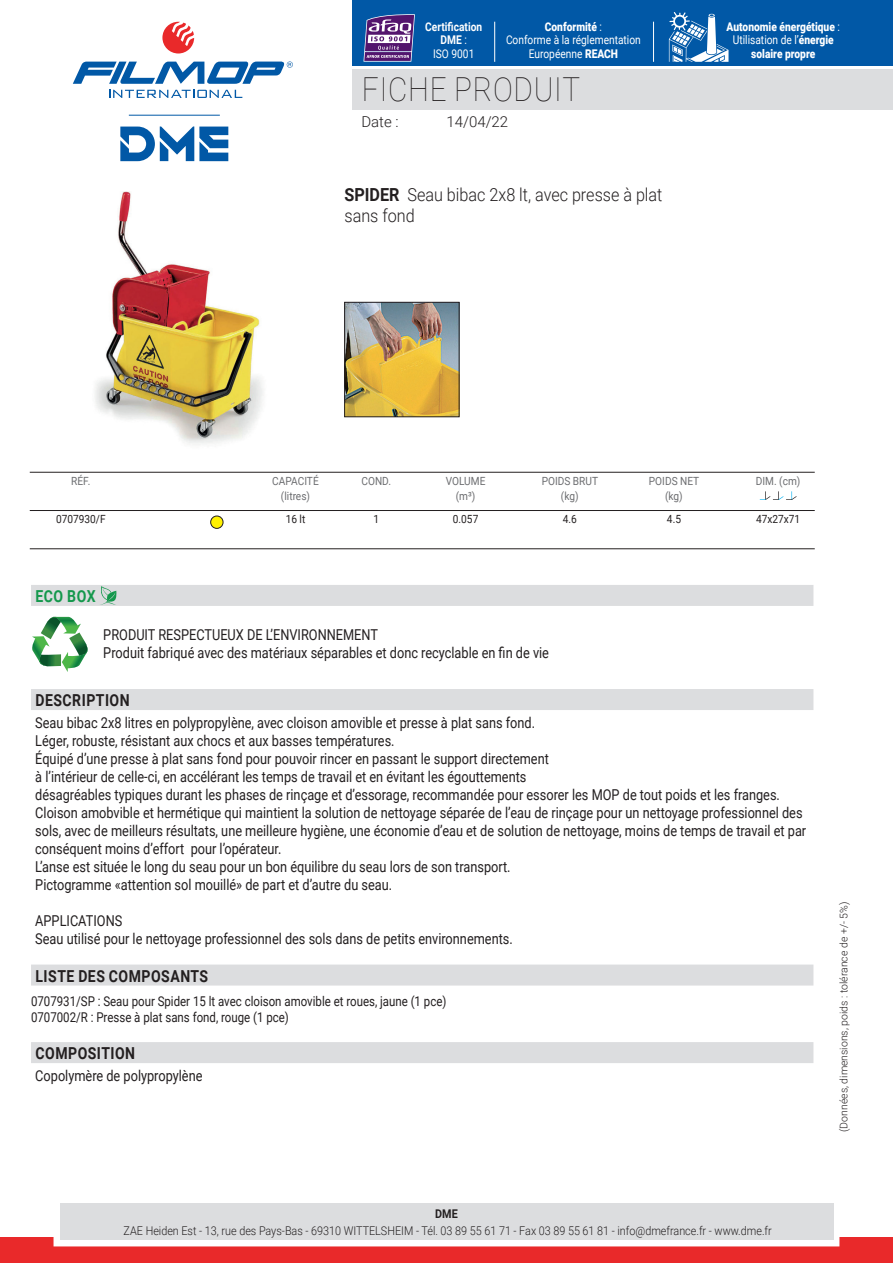
<style>
.page{position:relative;width:893px;height:1263px;background:#fff}
.page>*{position:absolute;margin:0;border:0;box-sizing:border-box;transform-origin:0 0}
.t1{font:100 33px "Roboto";letter-spacing:.025em;color:#231f20;scale:.9 1}
.t2{font:300 18px/21.6px "Roboto";color:#231f20;scale:.9 1}
.t3{font:700 16.5px "Roboto";letter-spacing:.035em;color:#231f20;scale:.85 1}
.t4{font:700 16.5px "Roboto";letter-spacing:.035em;color:#14984c;scale:.85 1}
.t5{font:15px/18px "Roboto";color:#231f20;scale:.85 1}
.t6{font:300 15px "Roboto";color:#231f20}
.t7{font:13.5px/16.2px "Roboto";color:#231f20;scale:.85 1}
.t8{font:300 12px "Roboto";color:#231f20;scale:.9 1}
.t9{font:900 12px/13.5px "Roboto";color:#fff;text-align:center;scale:.85 1}
.t10{font:12px/13.5px "Roboto";color:#fff;text-align:center;scale:.85 1}
.t11{font:700 12px/13.5px "Roboto";color:#fff;text-align:center;scale:.85 1}
.t12{font:700 12px "Roboto";color:#231f20;scale:.9 1}
.t13{font:11.25px/15px "Roboto";color:#6c6d70;text-align:center;scale:.9 1}
.t14{font:11.25px "Roboto";color:#231f20;scale:.9 1}
.t15{font:300 10.5px "Roboto";color:#231f20}
.s1{font-weight:400}
.s2{font-weight:900}
.s3{font-weight:700}
</style>
<div class="page">
<div style="left:353px;top:69px;width:540px;height:40px;background:#dcdddf"></div>
<svg style="left:109px;top:90px;width:133px;height:8px"></svg>
<svg style="left:162px;top:22px;width:32px;height:32px"></svg>
<svg style="left:73px;top:61px;width:220px;height:23px"></svg>
<div style="left:353px;top:0;width:540px;height:66px;background:#0158a6"></div>
<div style="left:0;top:1237px;width:893px;height:26px;background:#e9292a"></div>
<div style="left:54px;top:1197px;width:785px;height:49px;border:12px solid #fff"></div>
<div style="left:60px;top:1203px;width:773px;height:37px;background:#dcdddf"></div>
<svg style="left:120px;top:126px;width:108px;height:35px"></svg>
<hr style="left:129px;top:115px;width:91px;height:1px;background:#0158a6">
<hr style="left:653px;top:22px;width:1px;height:40px;background:#fff">
<hr style="left:494px;top:22px;width:1px;height:40px;background:#fff">
<svg style="left:669px;top:12px;width:59px;height:50px"></svg>
<svg style="left:363px;top:14px;width:52px;height:48px;background:#7a619e"></svg>
<hr style="left:365px;top:51px;width:46px;height:1px;background:#fff">
<img style="left:95px;top:192px;width:169px;height:253px">
<img style="left:346px;top:304px;width:111px;height:111px">
<div style="left:344px;top:302px;width:115px;height:115px;border:1px solid #231f20"></div>
<div style="left:31px;top:585px;width:782px;height:21px;background:#dcdddf"></div>
<svg style="left:100px;top:586px;width:17px;height:19px"></svg>
<svg style="left:32px;top:616px;width:56px;height:56px"></svg>
<div style="left:31px;top:689px;width:782px;height:21px;background:#dcdddf"></div>
<div style="left:31px;top:964px;width:782px;height:21px;background:#dcdddf"></div>
<div style="left:31px;top:1042px;width:782px;height:21px;background:#dcdddf"></div>
<hr style="left:30px;top:472px;width:785px;height:1px;background:#231f20">
<hr style="left:30px;top:548px;width:785px;height:1px;background:#231f20">
<hr style="left:30px;top:510px;width:785px;height:1px;background:#231f20">
<div style="left:211px;top:516px;width:12px;height:12px;background:#fff101;border-radius:50%"></div>
<div style="left:211px;top:516px;width:12px;height:12px;border:1px solid #231f20;border-radius:50%"></div>
<svg style="left:760px;top:491px;width:37px;height:9px"></svg>
<p class="t11" style="left:425px;top:19px;width:68px">Certification<br>DME <span class="s1">:<br>ISO 9001</span></p>
<p class="t9" style="left:727px;top:19px;width:135px">Autonomie énergétique <span class="s1">:<br>Utilisation de l’</span>énergie solaire propre</p>
<p class="t10" style="left:506px;top:19px;width:160px"><span class="s2">Conformité</span> :<br>Conforme à la réglementation<br>Européenne <span class="s2">REACH</span></p>
<h1 class="t1" style="left:362px;top:67px;width:244px">FICHE PRODUIT</h1>
<p class="t6" style="left:361px;top:111px;width:39px">Date :</p>
<p class="t6" style="left:446px;top:111px;width:63px">14/04/22</p>
<p class="t2" style="left:344px;top:183px;width:355px"><span class="s3">SPIDER</span> Seau bibac 2x8 lt, avec presse à plat sans fond</p>
<p class="t13" style="left:71px;top:473px;width:23px">RÉF.</p>
<p class="t14" style="left:56px;top:511px;width:57px">0707930/F</p>
<p class="t4" style="left:36px;top:584px;width:72px">ECO BOX</p>
<p class="t13" style="left:272px;top:473px;width:53px">CAPACITÉ (litres)</p>
<p class="t14" style="left:286px;top:511px;width:23px">16 lt</p>
<p class="t13" style="left:362px;top:473px;width:34px">COND.</p>
<p class="t14" style="left:373px;top:511px;width:8px">1</p>
<p class="t13" style="left:446px;top:473px;width:46px">VOLUME (m³)</p>
<p class="t14" style="left:453px;top:511px;width:30px">0.057</p>
<p class="t13" style="left:542px;top:473px;width:64px">POIDS BRUT (kg)</p>
<p class="t14" style="left:563px;top:511px;width:17px">4.6</p>
<p class="t13" style="left:649px;top:473px;width:57px">POIDS NET (kg)</p>
<p class="t14" style="left:667px;top:511px;width:17px">4.5</p>
<p class="t13" style="left:756px;top:473px;width:51px">DIM. (cm)</p>
<p class="t14" style="left:756px;top:511px;width:51px">47x27x71</p>
<p class="t5" style="left:103px;top:625px;width:526px">PRODUIT RESPECTUEUX DE L’ENVIRONNEMENT<br>Produit fabriqué avec des matériaux séparables et donc recyclable en fin de vie</p>
<p class="t3" style="left:36px;top:689px;width:112px">DESCRIPTION</p>
<p class="t5" style="left:35px;top:713px;width:908px">Seau bibac 2x8 litres en polypropylène, avec cloison amovible et presse à plat sans fond.<br>Léger, robuste, résistant aux chocs et aux basses températures.<br>Équipé d’une presse à plat sans fond pour pouvoir rincer en passant le support directement<br>à l’intérieur de celle-ci, en accélérant les temps de travail et en évitant les égouttements<br>désagréables typiques durant les phases de rinçage et d’essorage, recommandée pour essorer les MOP de tout poids et les franges.<br>Cloison amobvible et hermétique qui maintient la solution de nettoyage séparée de l’eau de rinçage pour un nettoyage professionnel des sols, avec de meilleurs résultats, une meilleure hygiène, une économie d’eau et de solution de nettoyage, moins de temps de travail et par conséquent moins d’effort pour l’opérateur.<br>L’anse est située le long du seau pour un bon équilibre du seau lors de son transport.<br>Pictogramme «attention sol mouillé» de part et d’autre du seau.</p>
<p class="t5" style="left:35px;top:911px;width:563px">APPLICATIONS<br>Seau utilisé pour le nettoyage professionnel des sols dans de petits environnements.</p>
<p class="t3" style="left:36px;top:964px;width:205px">LISTE DES COMPOSANTS</p>
<p class="t7" style="left:31px;top:993px;width:490px">0707931/SP : Seau pour Spider 15 lt avec cloison amovible et roues, jaune (1 pce)<br>0707002/R : Presse à plat sans fond, rouge (1 pce)</p>
<p class="t3" style="left:36px;top:1042px;width:119px">COMPOSITION</p>
<p class="t5" style="left:35px;top:1066px;width:198px">Copolymère de polypropylène</p>
<p class="t12" style="left:435px;top:1206px;width:27px">DME</p>
<p class="t8" style="left:124px;top:1222px;width:722px">ZAE Heiden Est - 13, rue des Pays-Bas - 69310 WITTELSHEIM - Tél. 03 89 55 61 71 - Fax 03 89 55 61 81 - info@dmefrance.fr - www.dme.fr</p>
<p class="t15" style="left:836px;top:1132px;width:232px;rotate:-90deg">(Données, dimensions, poids : tolérance de +/- 5%)</p>
</div>
